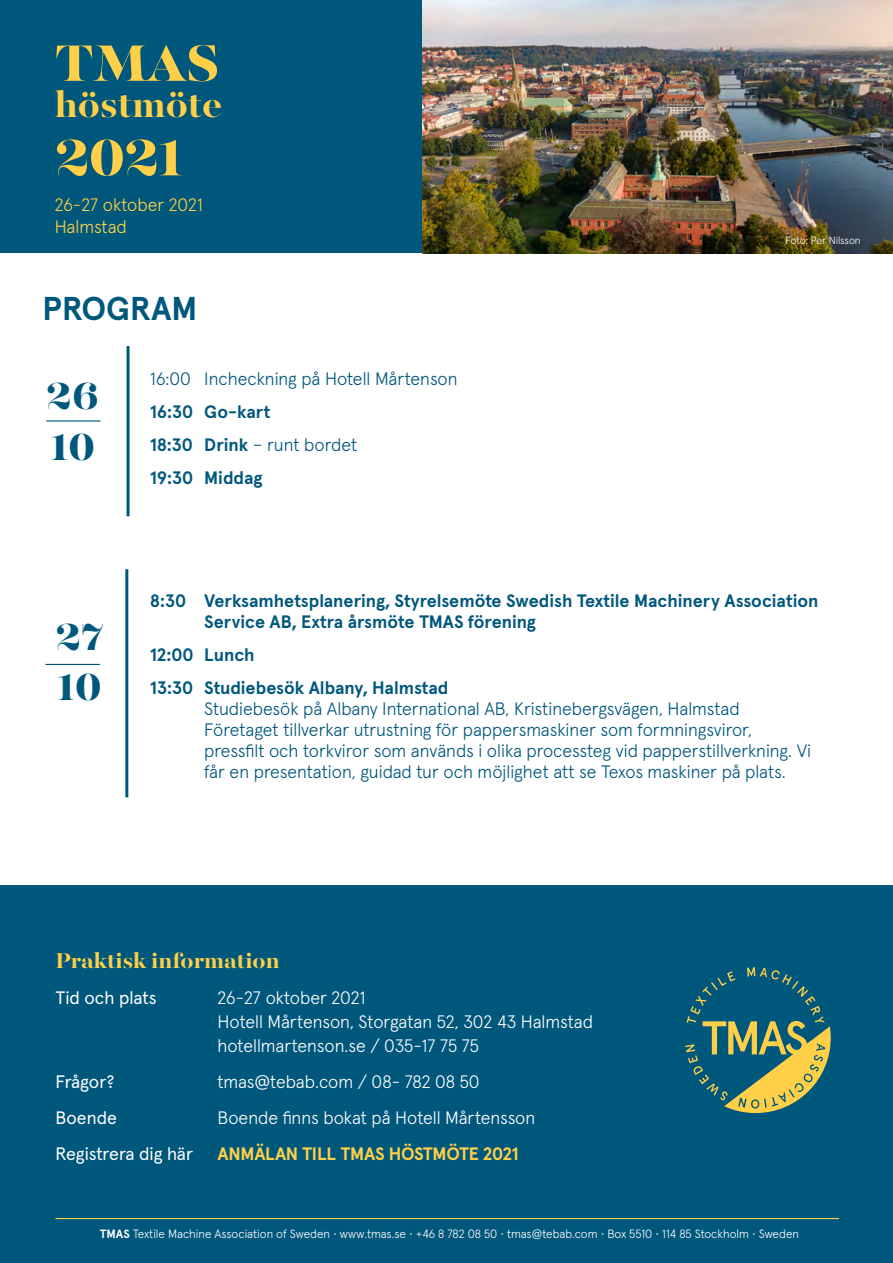
<style>
.page{position:relative;width:893px;height:1263px;background:#fff}
.page>*{position:absolute;margin:0;border:0;box-sizing:border-box;transform-origin:0 0}
.t1{font:800 57px "Majesti Banner";letter-spacing:-.01em;color:#ffd047}
.t2{font:800 42px/50.4px "Majesti Banner";color:#00577c}
.t3{font:700 40.5px "Majesti Banner";color:#ffd047}
.t4{font:700 33px "Apercu";color:#00577c}
.t5{font:700 24px "Majesti Banner";color:#ffd047}
.t6{font:300 18px/21px "Apercu";color:#00577c}
.t7{font:700 18px/33px "Apercu";color:#00577c}
.t8{font:300 18px/24px "Apercu";color:#fff}
.t9{font:18px "Apercu";color:#fff}
.t10{font:700 18px "Apercu";letter-spacing:-.015em;color:#ffd047}
.t11{font:300 18px/22.5px "Apercu";color:#ffd047}
.t12{font:300 12px "Apercu";color:#fff}
.t13{font:300 10.5px "Apercu";letter-spacing:-.01em;color:#fff}
.s1{font-weight:300}
.s2{font-weight:700}
</style>
<div class="page">
<div style="left:0;top:0;width:422px;height:253px;background:#00577c"></div>
<img style="left:422px;top:0;width:471px;height:253px">
<div style="left:0;top:885px;width:893px;height:378px;background:#00577c"></div>
<svg style="left:680px;top:963px;width:151px;height:150px;background:#3e746e"></svg>
<hr style="left:55px;top:1218px;width:784px;height:1px;background:#ffd047">
<hr style="left:45px;top:664px;width:55px;height:1px;background:#00577c">
<hr style="left:46px;top:420px;width:55px;height:1px;background:#00577c">
<hr style="left:127px;top:346px;width:3px;height:170px;background:#00577c">
<hr style="left:125px;top:569px;width:3px;height:228px;background:#00577c">
<h1 class="t1" style="left:55px;top:26px;width:166px">TMAS</h1>
<h3 class="t3" style="left:55px;top:78px;width:169px">höstmöte</h3>
<h1 class="t1" style="left:55px;top:121px;width:129px">2021</h1>
<p class="t11" style="left:55px;top:191px;width:150px">26-27 oktober 2021<br>Halmstad</p>
<h3 class="t4" style="left:43px;top:283px;width:156px">PROGRAM</h3>
<h2 class="t2" style="left:46px;top:374px;width:54px">26<br>10</h2>
<p class="t6" style="left:150px;top:366px;width:309px">16:00 Incheckning på Hotell Mårtenson</p>
<p class="t7" style="left:150px;top:394px;width:208px">16:30 Go-kart<br>18:30 Drink <span class="s1">– runt bordet<br></span>19:30 Middag</p>
<p class="t13" style="left:785px;top:232px;width:77px">Foto: Per Nilsson</p>
<h2 class="t2" style="left:56px;top:615px;width:49px">27<br>10</h2>
<p class="t7" style="left:204px;top:589px;width:616px;line-height:21px;text-indent:-54px">8:30 Verksamhetsplanering, Styrelsemöte Swedish Textile Machinery Association<br>Service AB, Extra årsmöte TMAS förening</p>
<p class="t7" style="left:150px;top:637px;width:300px">12:00 Lunch<br>13:30 Studiebesök Albany, Halmstad</p>
<p class="t6" style="left:204px;top:696px;width:608px">Studiebesök på Albany International AB, Kristinebergsvägen, Halmstad Företaget tillverkar utrustning för pappersmaskiner som formningsviror, pressfilt och torkviror som används i olika processteg vid papperstillverkning. Vi får en presentation, guidad tur och möjlighet att se Texos maskiner på plats.</p>
<h3 class="t5" style="left:55px;top:945px;width:226px">Praktisk information</h3>
<p class="t9" style="left:55px;top:984px;width:102px">Tid och plats</p>
<p class="t8" style="left:217px;top:984px;width:377px">26-27 oktober 2021<br>Hotell Mårtenson, Storgatan 52, 302 43 Halmstad hotellmartenson.se / 035-17 75 75</p>
<p class="t9" style="left:55px;top:1068px;width:60px">Frågor?</p>
<p class="t8" style="left:217px;top:1068px;width:263px">tmas@tebab.com / 08- 782 08 50</p>
<p class="t9" style="left:55px;top:1104px;width:63px">Boende</p>
<p class="t8" style="left:217px;top:1104px;width:319px">Boende finns bokat på Hotell Mårtensson</p>
<p class="t9" style="left:55px;top:1140px;width:139px">Registrera dig här</p>
<p class="t10" style="left:217px;top:1140px;width:303px">ANMÄLAN TILL TMAS HÖSTMÖTE 2021</p>
<p class="t12" style="left:100px;top:1225px;width:701px"><span class="s2">TMAS</span> Textile Machine Association of Sweden • www.tmas.se • +46 8 782 08 50 • tmas@tebab.com • Box 5510 • 114 85 Stockholm • Sweden</p>
</div>
